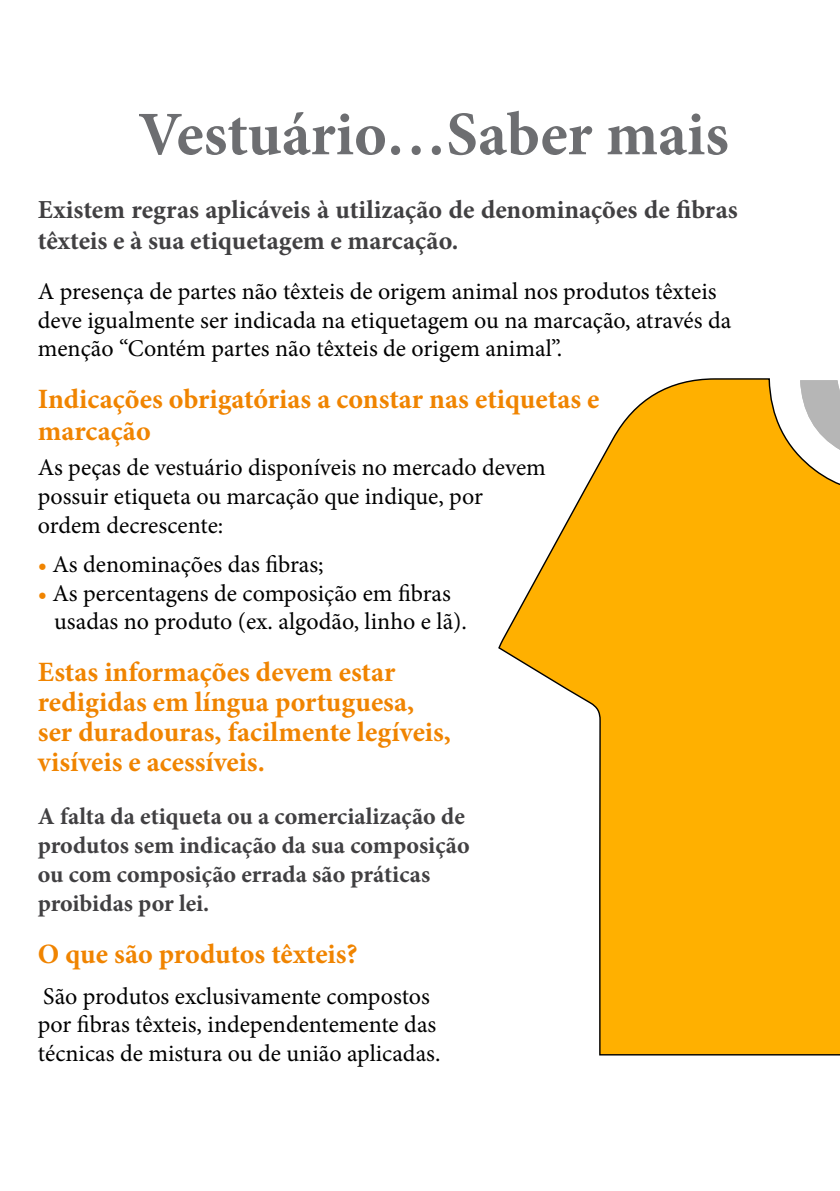
<style>
.page{position:relative;width:840px;height:1191px;background:#fff}
.page>*{position:absolute;margin:0;border:0;box-sizing:border-box;transform-origin:0 0}
.t1{font:700 62px "Minion Pro";color:#6d6e71}
.t2{font:700 28px/30px "Minion Pro";color:#f08400}
.t3{font:700 26px/31.2px "Minion Pro";color:#414042}
.t4{font:24px/28.8px "Minion Pro";color:#000}
.t5{font:700 24px/28.8px "Minion Pro";color:#414042}
.s1{color:#f08400}
</style>
<div class="page">
<svg style="left:498px;top:378px;width:341px;height:678px"></svg>
<svg style="left:799px;top:380px;width:40px;height:87px"></svg>
<p class="t1" style="left:138px;top:91px;width:592px">Vestuário…Saber mais</p>
<p class="t3" style="left:38px;top:194px;width:701px">Existem regras aplicáveis à utilização de denominações de fibras têxteis e à sua etiquetagem e marcação.</p>
<p class="t4" style="left:38px;top:277px;width:694px">A presença de partes não têxteis de origem animal nos produtos têxteis deve igualmente ser indicada na etiquetagem ou na marcação, através da menção “Contém partes não têxteis de origem animal”.</p>
<p class="t2" style="left:38px;top:383px;width:563px;line-height:32px">Indicações obrigatórias a constar nas etiquetas e marcação</p>
<p class="t4" style="left:38px;top:453px;width:509px">As peças de vestuário disponíveis no mercado devem possuir etiqueta ou marcação que indique, por ordem decrescente:</p>
<p class="t4" style="left:38px;top:550px;width:287px"><span class="s1">•</span> As denominações das fibras;</p>
<p class="t4" style="left:38px;top:578px;width:414px"><span class="s1">•</span> As percentagens de composição em fibras</p>
<p class="t4" style="left:54px;top:607px;width:414px">usadas no produto (ex. algodão, linho e lã).</p>
<p class="t2" style="left:38px;top:657px;width:414px">Estas informações devem estar redigidas em língua portuguesa, ser duradouras, facilmente legíveis, visíveis e acessíveis.</p>
<p class="t5" style="left:38px;top:802px;width:433px">A falta da etiqueta ou a comercialização de produtos sem indicação da sua composição ou com composição errada são práticas proibidas por lei.</p>
<p class="t2" style="left:38px;top:938px;width:321px">O que são produtos têxteis?</p>
<p class="t4" style="left:38px;top:981px;width:404px">São produtos exclusivamente compostos por fibras têxteis, independentemente das técnicas de mistura ou de união aplicadas.</p>
</div>
